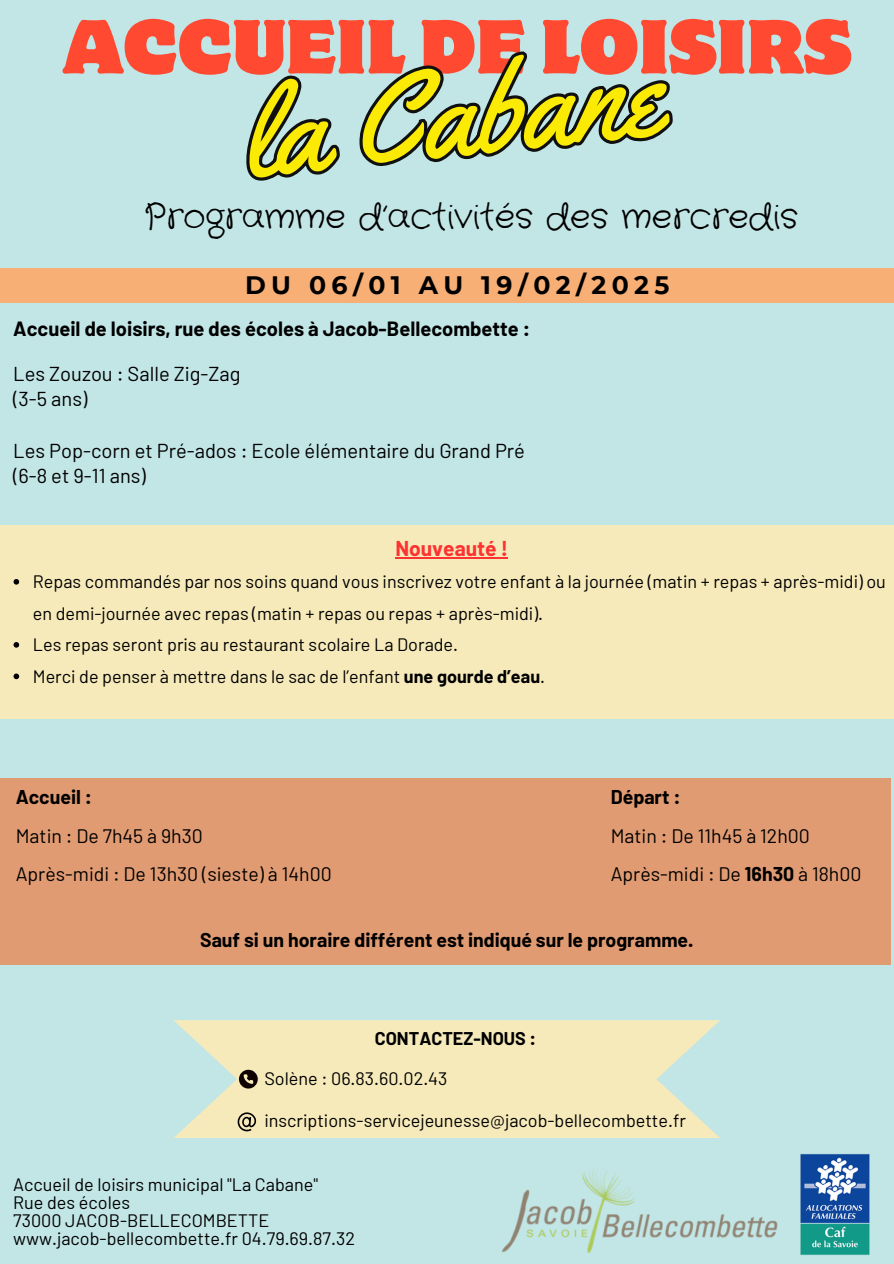
<style>
.page{position:relative;width:894px;height:1264px;background:#fff}
.page>*{position:absolute;margin:0;border:0;box-sizing:border-box;transform-origin:0 0}
.t1{font:126.6px "Yellowtail";color:#fbeb04}
.t2{font:67.95px "Motter Corpus ITC Std";color:#ff4930}
.t3{font:34.5px "Crafty Girls";color:#000}
.t4{font:700 25.2px "Montserrat";letter-spacing:.215em;color:#000}
.t5{font:700 21px "Barlow";color:#ff3131}
.t6{font:20.1px/25.5px "Barlow";color:#000}
.t7{font:700 20.1px "Barlow";color:#000}
.t8{font:19.5px "Barlow";color:#000}
.t9{font:700 19.5px "Barlow";color:#000}
.t10{font:18px/31.5px "Barlow";color:#000}
.t11{font:700 18px "Barlow";color:#000}
.s1{font-weight:700}
</style>
<div class="page">
<div style="left:0;top:0;width:893px;height:1263px;background:#c2e5e6"></div>
<div style="left:0;top:525px;width:893px;height:193px;background:#f6eaba"></div>
<div style="left:0;top:778px;width:890px;height:186px;background:#e19b72"></div>
<svg style="left:174px;top:1020px;width:546px;height:118px;background:#efe9bf"></svg>
<svg style="left:239px;top:1069px;width:19px;height:19px"></svg>
<svg style="left:237px;top:1112px;width:19px;height:19px"></svg>
<img style="left:502px;top:1169px;width:259px;height:84px">
<img style="left:761px;top:1154px;width:109px;height:101px">
<div style="left:0;top:268px;width:893px;height:34px;background:#f7af76"></div>
<svg style="left:246px;top:51px;width:427px;height:130px"></svg>
<hr style="left:395px;top:557px;width:113px;height:1px;background:#ff3131">
<svg style="left:14px;top:579px;width:5px;height:5px"></svg>
<svg style="left:14px;top:642px;width:5px;height:5px"></svg>
<svg style="left:14px;top:673px;width:5px;height:6px"></svg>
<h1 class="t2" style="left:63px;top:20px;width:789px">ACCUEIL DE LOISIRS</h1>
<h2 class="t1" style="left:232px;top:55px;width:424px;rotate:-6deg">la Cabane</h2>
<h3 class="t3" style="left:144px;top:193px;width:655px">Programme d’activités des mercredis</h3>
<h4 class="t4" style="left:245px;top:270px;width:426px">DU 06/01 AU 19/02/2025</h4>
<h5 class="t7" style="left:13px;top:315px;width:518px">Accueil de loisirs, rue des écoles à Jacob-Bellecombette :</h5>
<h6 class="t6" style="left:13px;top:360px;width:229px">Les Zouzou : Salle Zig-Zag (3-5 ans)</h6>
<h6 class="t6" style="left:13px;top:436px;width:513px">Les Pop-corn et Pré-ados : Ecole élémentaire du Grand Pré (6-8 et 9-11 ans)</h6>
<h5 class="t5" style="left:395px;top:535px;width:114px">Nouveauté !</h5>
<p class="t10" style="left:33px;top:565px;width:854px">Repas commandés par nos soins quand vous inscrivez votre enfant à la journée (matin + repas + après-midi) ou en demi-journée avec repas (matin + repas ou repas + après-midi).</p>
<p class="t10" style="left:33px;top:628px;width:426px">Les repas seront pris au restaurant scolaire La Dorade.</p>
<p class="t10" style="left:33px;top:659px;width:513px">Merci de penser à mettre dans le sac de l’enfant <span class="s1">une gourde d’eau</span>.</p>
<h5 class="t9" style="left:16px;top:784px;width:78px">Accueil :</h5>
<h6 class="t8" style="left:16px;top:823px;width:188px">Matin : De 7h45 à 9h30</h6>
<h6 class="t8" style="left:16px;top:861px;width:317px">Après-midi : De 13h30 (sieste) à 14h00</h6>
<h5 class="t9" style="left:610px;top:784px;width:71px">Départ :</h5>
<h6 class="t8" style="left:610px;top:823px;width:201px">Matin : De 11h45 à 12h00</h6>
<h6 class="t8" style="left:610px;top:861px;width:252px">Après-midi : De <span class="s1">16h30</span> à 18h00</h6>
<h5 class="t9" style="left:200px;top:927px;width:494px">Sauf si un horaire différent est indiqué sur le programme.</h5>
<p class="t11" style="left:375px;top:1026px;width:163px">CONTACTEZ-NOUS :</p>
<p class="t10" style="left:264px;top:1061px;width:184px">Solène : 06.83.60.02.43</p>
<p class="t10" style="left:264px;top:1104px;width:423px">inscriptions-servicejeunesse@jacob-bellecombette.fr</p>
<p class="t10" style="left:13px;top:1167px;width:306px">Accueil de loisirs municipal "La Cabane"</p>
<p class="t10" style="left:13px;top:1185px;width:118px">Rue des écoles</p>
<p class="t10" style="left:13px;top:1203px;width:257px">73000 JACOB-BELLECOMBETTE</p>
<p class="t10" style="left:13px;top:1221px;width:343px">www.jacob-bellecombette.fr 04.79.69.87.32</p>
</div>
